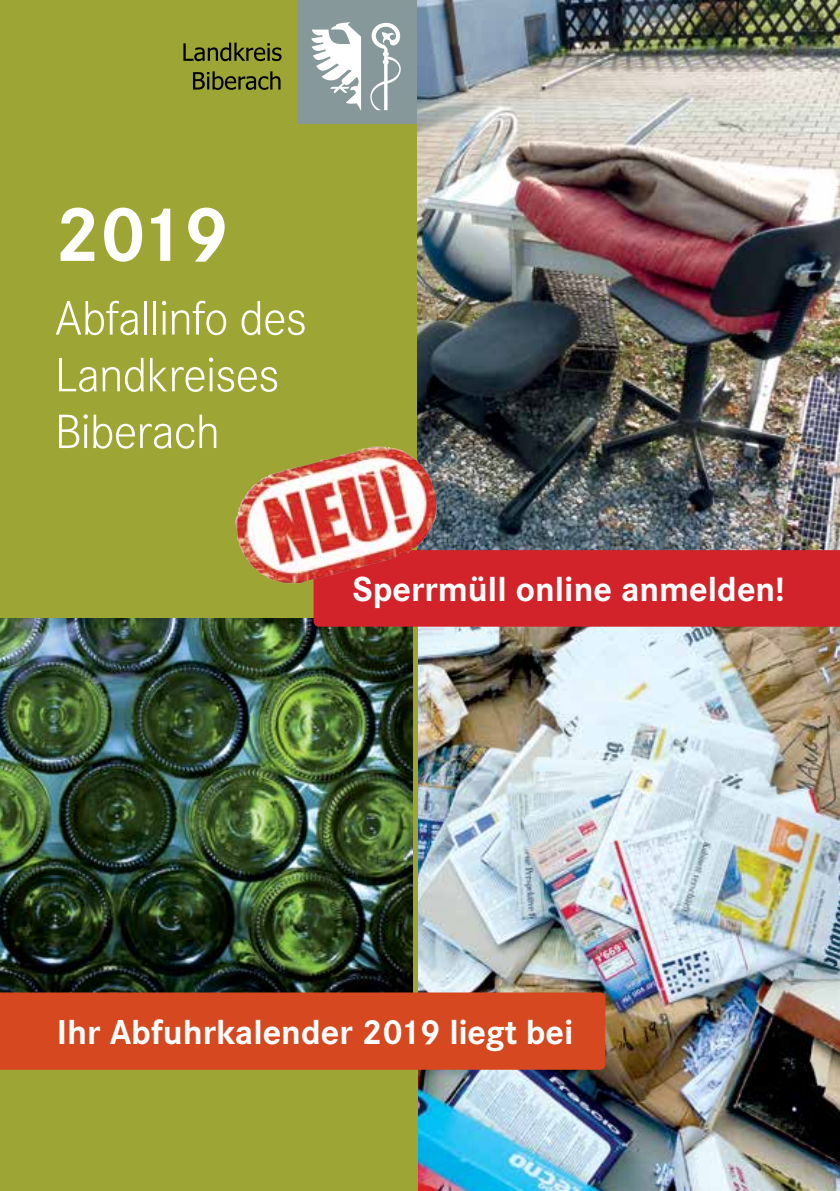
<style>
.page{position:relative;width:840px;height:1191px;background:#fff}
.page>*{position:absolute;margin:0;border:0;box-sizing:border-box;transform-origin:0 0}
.t1{font:700 80px "Corporate S";color:#fff}
.t2{font:300 50px/56.8px "Corporate S";letter-spacing:-.02em;color:#fff}
.t3{font:700 36px "Corporate S";color:#fff}
</style>
<div class="page">
<img style="left:417px;top:626px;width:422px;height:565px">
<div style="left:0;top:0;width:417px;height:1191px;background:#9da534"></div>
<div style="left:297px;top:0;width:123px;height:124px;background:#869899"></div>
<svg style="left:311px;top:22px;width:50px;height:89px"></svg>
<svg style="left:370px;top:23px;width:30px;height:87px"></svg>
<svg style="left:183px;top:43px;width:98px;height:18px"></svg>
<svg style="left:193px;top:71px;width:87px;height:19px"></svg>
<img style="left:417px;top:0;width:422px;height:550px">
<img style="left:0;top:618px;width:412px;height:374px">
<div style="left:0;top:992px;width:605px;height:77px;background:#d6481f"></div>
<div style="left:313px;top:550px;width:526px;height:76px;background:#d2232a"></div>
<img style="left:235px;top:447px;width:204px;height:136px">
<h1 class="t1" style="left:55px;top:188px;width:176px">2019</h1>
<h2 class="t2" style="left:55px;top:290px;width:253px">Abfallinfo des<br>Landkreises<br>Biberach</h2>
<p class="t3" style="left:352px;top:568px;width:433px">Sperrmüll online anmelden!</p>
<p class="t3" style="left:57px;top:1011px;width:518px">Ihr Abfuhrkalender 2019 liegt bei</p>
</div>
